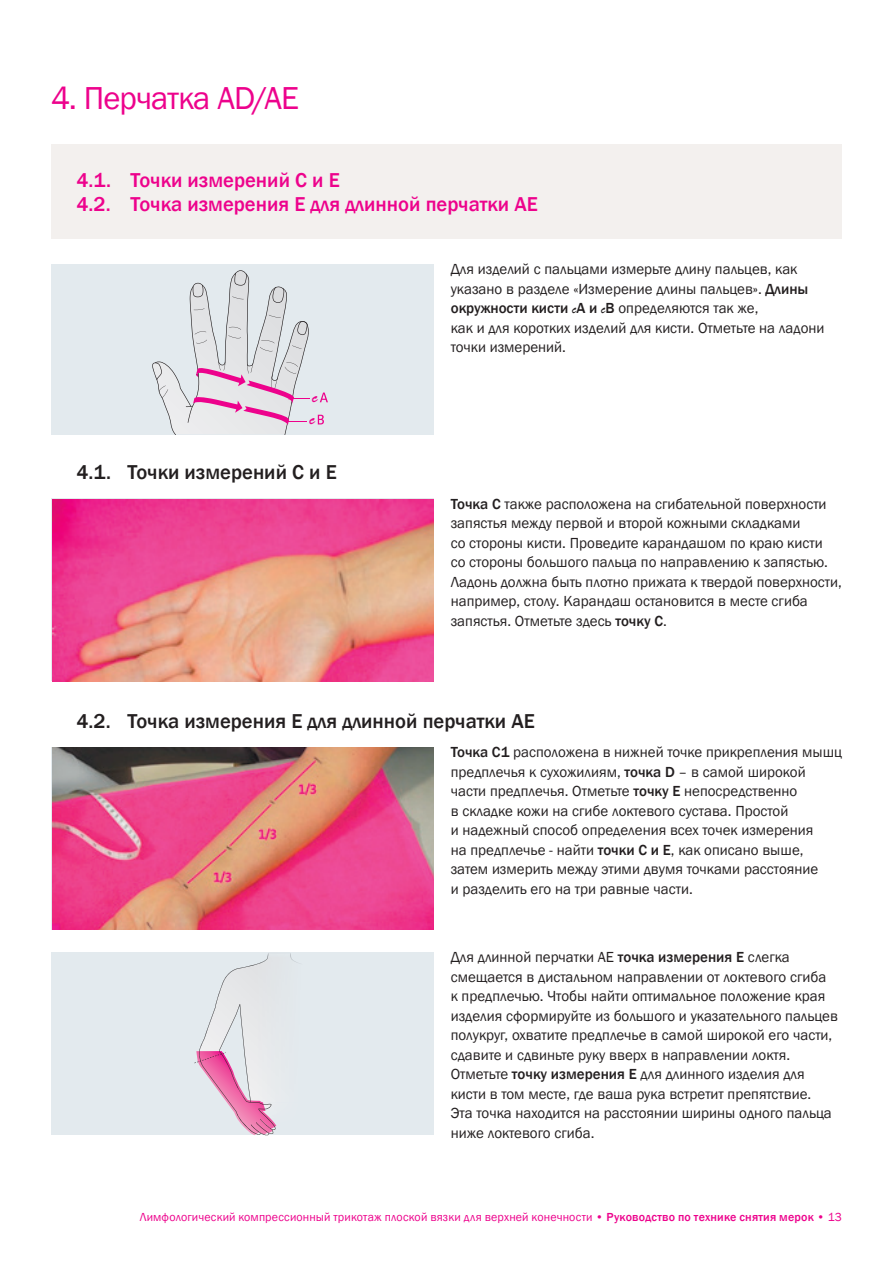
<style>
.page{position:relative;width:893px;height:1263px;background:#fff}
.page>*{position:absolute;margin:0;border:0;box-sizing:border-box;transform-origin:0 0}
.t1{font:32.7px "Franklin Gothic";letter-spacing:-.025em;color:#ed028c}
.t2{font:500 20.7px/24.5px "Franklin Gothic";color:#ed028c}
.t3{font:500 20.7px "Franklin Gothic";color:#231f20}
.t4{font:15.45px "Brush Script Std";color:#ed028c}
.t5{font:15px/19.5px "Franklin Gothic";color:#231f20}
.t6{font:12px "Franklin Gothic";letter-spacing:.015em;color:#ed028c}
.s1{font-weight:500}
.s2{font-family:"Brush Script"}
</style>
<div class="page">
<div style="left:51px;top:144px;width:791px;height:94px;background:#f3f0ee"></div>
<div style="left:51px;top:264px;width:383px;height:170px;background:#e3eaee"></div>
<svg style="left:320px;top:393px;width:8px;height:9px"></svg>
<svg style="left:152px;top:270px;width:158px;height:164px"></svg>
<svg style="left:318px;top:415px;width:6px;height:9px"></svg>
<img style="left:53px;top:500px;width:381px;height:181px">
<img style="left:52px;top:747px;width:382px;height:183px">
<div style="left:51px;top:952px;width:383px;height:183px;background:#e3eaee"></div>
<img style="left:267px;top:953px;width:25px;height:6px">
<svg style="left:194px;top:959px;width:104px;height:176px"></svg>
<h1 class="t1" style="left:51px;top:77px;width:249px">4. Перчатка AD/AE</h1>
<h2 class="t2" style="left:77px;top:168px;width:463px">4.1. Точки измерений C и E<br>4.2. Точка измерения E для длинной перчатки AE</h2>
<p class="t4" style="left:312px;top:388px;width:7px">c</p>
<p class="t4" style="left:310px;top:411px;width:7px">c</p>
<h2 class="t3" style="left:77px;top:460px;width:262px">4.1. Точки измерений C и E</h2>
<p class="t5" style="left:451px;top:260px;width:375px">Для изделий с пальцами измерьте длину пальцев, как указано в разделе «Измерение длины пальцев». <span class="s1">Длины окружности кисти</span> <span class="s2">c</span><span class="s1">А и</span> <span class="s2">c</span><span class="s1">В</span> определяются так же,<br>как и для коротких изделий для кисти. Отметьте на ладони точки измерений.</p>
<p class="t5" style="left:451px;top:494px;width:393px"><span class="s1">Точка С</span> также расположена на сгибательной поверхности запястья между первой и второй кожными складками<br>со стороны кисти. Проведите карандашом по краю кисти<br>со стороны большого пальца по направлению к запястью.<br>Ладонь должна быть плотно прижата к твердой поверхности, например, столу. Карандаш остановится в месте сгиба запястья. Отметьте здесь <span class="s1">точку С</span>.</p>
<h2 class="t3" style="left:77px;top:708px;width:460px">4.2. Точка измерения E для длинной перчатки AE</h2>
<p class="t5" style="left:451px;top:743px;width:393px"><span class="s1">Точка C1</span> расположена в нижней точке прикрепления мышц предплечья к сухожилиям, <span class="s1">точка D</span> – в самой широкой части предплечья. Отметьте <span class="s1">точку Е</span> непосредственно<br>в складке кожи на сгибе локтевого сустава. Простой<br>и надежный способ определения всех точек измерения<br>на предплечье - найти <span class="s1">точки С и Е</span>, как описано выше, затем измерить между этими двумя точками расстояние<br>и разделить его на три равные части.</p>
<p class="t5" style="left:451px;top:948px;width:389px">Для длинной перчатки АЕ <span class="s1">точка измерения Е</span> слегка смещается в дистальном направлении от локтевого сгиба<br>к предплечью. Чтобы найти оптимальное положение края изделия сформируйте из большого и указательного пальцев полукруг, охватите предплечье в самой широкой его части, сдавите и сдвиньте руку вверх в направлении локтя.<br>Отметьте <span class="s1">точку измерения Е</span> для длинного изделия для кисти в том месте, где ваша рука встретит препятствие.<br>Эта точка находится на расстоянии ширины одного пальца ниже локтевого сгиба.</p>
<p class="t6" style="left:140px;top:1210px;width:704px">Лимфологический компрессионный трикотаж плоской вязки для верхней конечности <span class="s1">• Руководство по технике снятия мерок •</span> 13</p>
</div>
